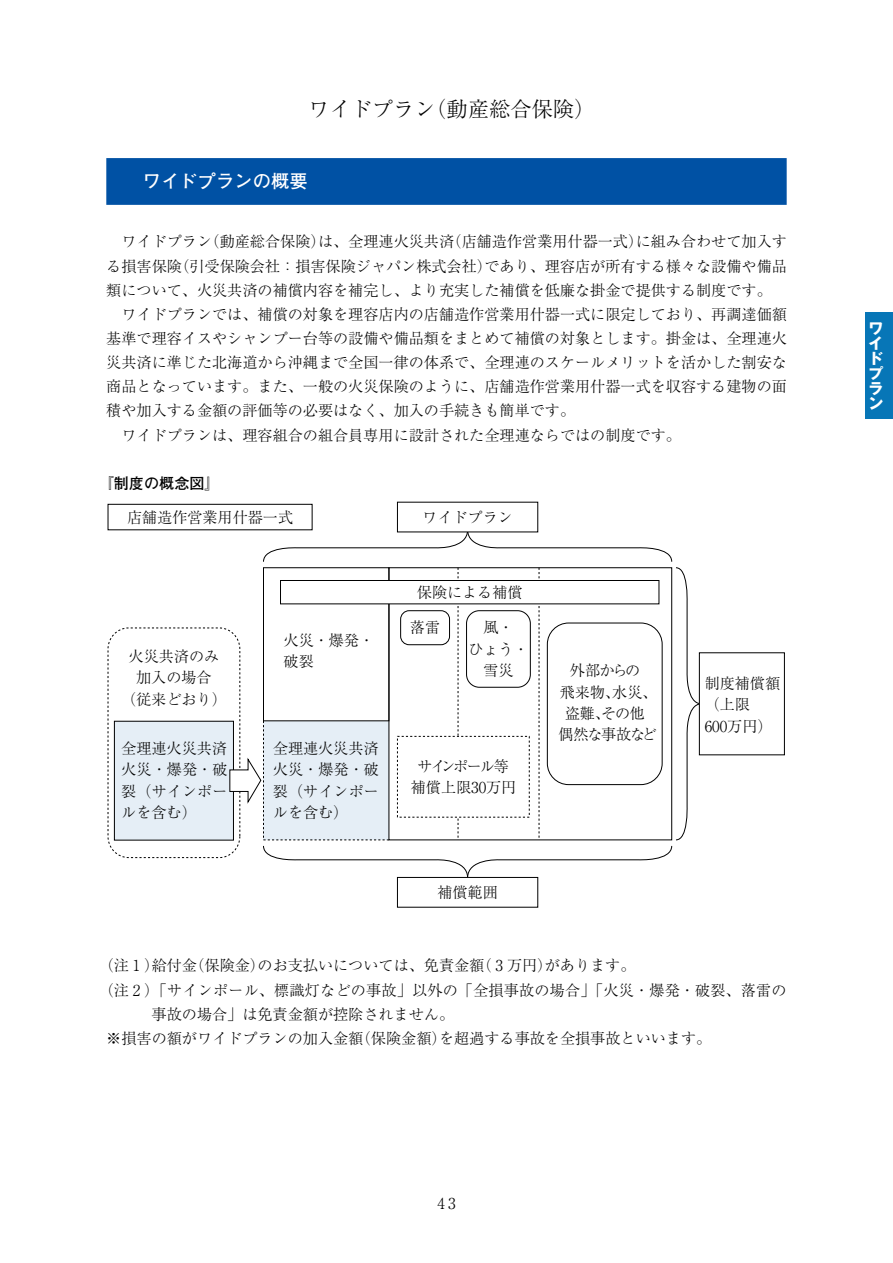
<style>
.page{position:relative;width:893px;height:1263px;background:#fff}
.page>*{position:absolute;margin:0;border:0;box-sizing:border-box;transform-origin:0 0}
.t1{font:300 21.3px "Ryumin Pr 6 N";color:#000}
.t2{font:700 18.3px "Futo Go B101 Pr 6 N";color:#fff}
.t3{font:300 15.15px/21.3px "Ryumin Pr 6 N";color:#000;text-align:center}
.t4{font:300 15.15px/21.3px "Ryumin Pr 6 N";letter-spacing:-.035em;color:#000;text-align:center}
.t5{font:300 15.15px/21.3px "Ryumin Pr 6 N";letter-spacing:-.02em;color:#000;text-align:center}
.t6{font:700 15.15px "Futo Go B101 Pr 6 N";color:#000}
.t7{font:700 14.85px/14.9px "Gothic MB101 Pr 6 N";color:#fff}
</style>
<div class="page">
<div style="left:865px;top:313px;width:28px;height:106px;background:#0776b7"></div>
<div style="left:106px;top:158px;width:681px;height:47px;background:#0051a4"></div>
<div style="left:108px;top:504px;width:205px;height:26px;border:1px solid #000"></div>
<div style="left:108px;top:627px;width:132px;height:231px;border:1px dashed #000;border-radius:21px"></div>
<div style="left:114px;top:721px;width:119px;height:119px;background:#e5eef6"></div>
<div style="left:114px;top:721px;width:120px;height:119px;border:1px solid #000"></div>
<div style="left:699px;top:652px;width:86px;height:103px;border:1px solid #000"></div>
<svg style="left:229px;top:529px;width:473px;height:350px"></svg>
<div style="left:397px;top:877px;width:141px;height:31px;border:1px solid #000"></div>
<h1 class="t1" style="left:308px;top:92px;width:289px">ワイドプラン（動産総合保険）</h1>
<p class="t2" style="left:106px;top:167px;width:203px">　　ワイドプランの概要</p>
<p class="t3" style="left:121px;top:230px;width:667px">ワイドプラン（動産総合保険）は、全理連火災共済（店舗造作営業用什器一式）に組み合わせて加入す</p>
<p class="t3" style="left:106px;top:254px;width:682px">る損害保険（引受保険会社：損害保険ジャパン株式会社）であり、理容店が所有する様々な設備や備品</p>
<p class="t3" style="left:106px;top:278px;width:667px">類について、火災共済の補償内容を補完し、より充実した補償を低廉な掛金で提供する制度です。</p>
<p class="t3" style="left:121px;top:303px;width:667px">ワイドプランでは、補償の対象を理容店内の店舗造作営業用什器一式に限定しており、再調達価額</p>
<p class="t3" style="left:106px;top:327px;width:682px">基準で理容イスやシャンプー台等の設備や備品類をまとめて補償の対象とします。掛金は、全理連火</p>
<p class="t3" style="left:106px;top:351px;width:682px">災共済に準じた北海道から沖縄まで全国一律の体系で、全理連のスケールメリットを活かした割安な</p>
<p class="t3" style="left:106px;top:375px;width:682px">商品となっています。また、一般の火災保険のように、店舗造作営業用什器一式を収容する建物の面</p>
<p class="t3" style="left:106px;top:399px;width:470px">積や加入する金額の評価等の必要はなく、加入の手続きも簡単です。</p>
<p class="t3" style="left:121px;top:423px;width:561px">ワイドプランは、理容組合の組合員専用に設計された全理連ならではの制度です。</p>
<p class="t6" style="left:99px;top:471px;width:122px">『制度の概念図』</p>
<p class="t3" style="left:127px;top:506px;width:168px">店舗造作営業用什器一式</p>
<p class="t3" style="left:422px;top:505px;width:92px">ワイドプラン</p>
<p class="t3" style="left:284px;top:628px;width:92px;text-align:left">火災・爆発・破裂</p>
<p class="t3" style="left:121px;top:645px;width:107px">火災共済のみ加入の場合<br>（従来どおり）</p>
<p class="t3" style="left:121px;top:737px;width:108px;text-align:justify">全理連火災共済火災・爆発・破裂（サインポールを含む）</p>
<p class="t3" style="left:273px;top:737px;width:108px;text-align:justify">全理連火災共済火災・爆発・破裂（サインポールを含む）</p>
<p class="t3" style="left:417px;top:580px;width:107px">保険による補償</p>
<p class="t3" style="left:410px;top:616px;width:32px">落雷</p>
<p class="t3" style="left:468px;top:616px;width:62px">風・<br>ひょう・雪災</p>
<p class="t5" style="left:411px;top:754px;width:107px">サインポール等補償上限30万円</p>
<p class="t3" style="left:437px;top:881px;width:62px">補償範囲</p>
<p class="t4" style="left:558px;top:659px;width:100px">外部からの<br>飛来物、水災、盗難、その他<br>偶然な事故など</p>
<p class="t3" style="left:705px;top:672px;width:77px;text-align:left">制度補償額（上限<br>600万円）</p>
<p class="t3" style="left:99px;top:954px;width:538px">（注１）給付金（保険金）のお支払いについては、免責金額（３万円）があります。</p>
<p class="t3" style="left:99px;top:978px;width:689px">（注２）「サインポール、標識灯などの事故」以外の「全損事故の場合」「火災・爆発・破裂、落雷の</p>
<p class="t3" style="left:152px;top:1002px;width:304px">事故の場合」は免責金額が控除されません。</p>
<p class="t3" style="left:106px;top:1026px;width:606px">※損害の額がワイドプランの加入金額（保険金額）を超過する事故を全損事故といいます。</p>
<p class="t3" style="left:437px;top:1192px;width:20px">43</p>
<p class="t7" style="left:868px;top:321px;width:16px">ワイドプラン</p>
</div>
